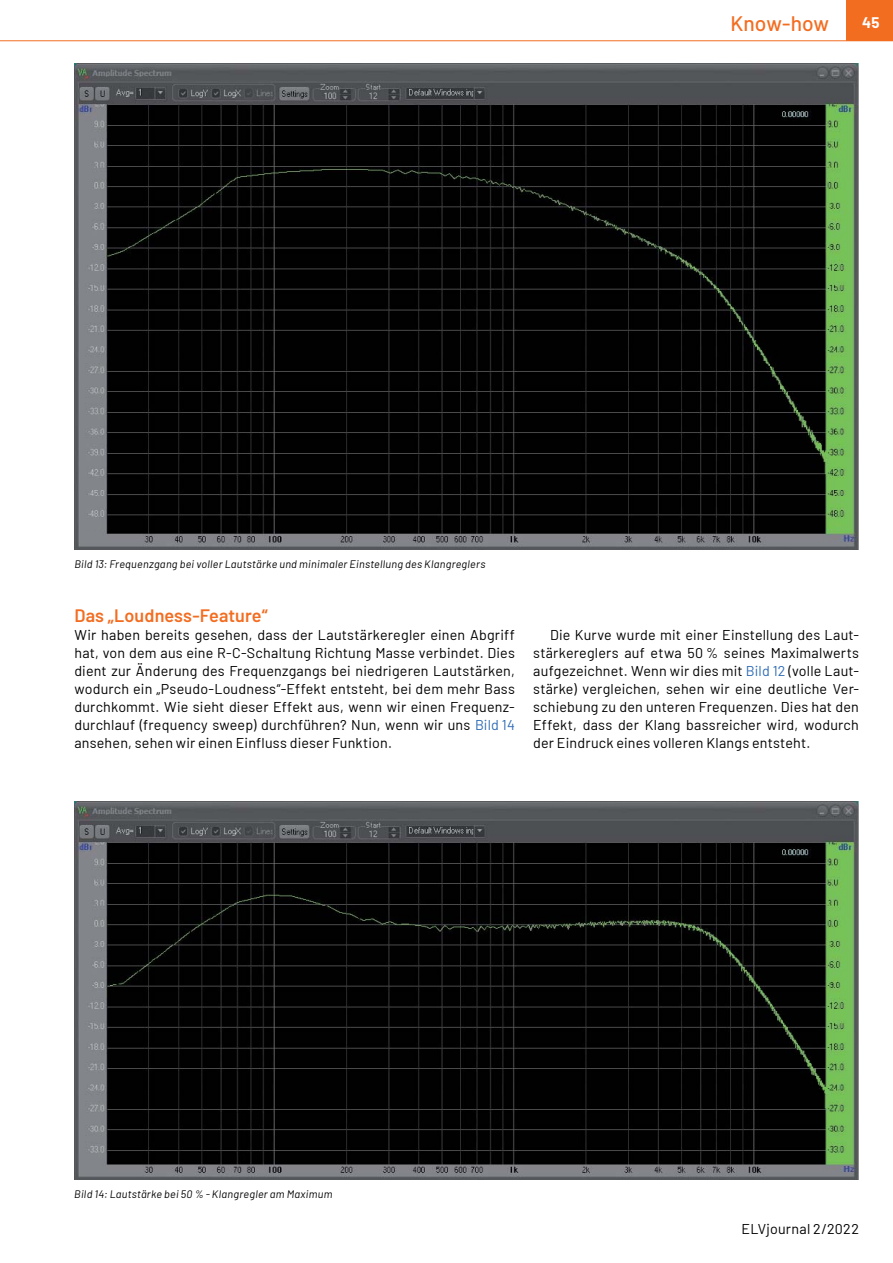
<style>
.page{position:relative;width:893px;height:1263px;background:#fff}
.page>*{position:absolute;margin:0;border:0;box-sizing:border-box;transform-origin:0 0}
.t1{font:500 21px "Barlow";color:#f36d21}
.t2{font:600 18px "Barlow";letter-spacing:.005em;color:#f36d21}
.t3{font:700 15px "Barlow";color:#fff}
.t4{font:14.25px/18px "Barlow";letter-spacing:.015em;color:#000;text-align:justify}
.t5{font:italic 10.8px "Barlow";letter-spacing:.025em;color:#000}
.s1{color:#306db6}
</style>
<div class="page">
<div style="left:846px;top:0;width:47px;height:40px;background:#f36d21"></div>
<hr style="left:0;top:40px;width:893px;height:1px;background:#f36d21">
<img style="left:74px;top:64px;width:785px;height:486px">
<img style="left:74px;top:802px;width:785px;height:378px">
<p class="t5" style="left:74px;top:557px;width:413px">Bild 13: Frequenzgang bei voller Lautstärke und minimaler Einstellung des Klangreglers</p>
<h1 class="t1" style="left:730px;top:10px;width:100px">Know-how</h1>
<p class="t3" style="left:862px;top:13px;width:19px">45</p>
<p class="t2" style="left:74px;top:604px;width:195px">Das „Loudness-Feature“</p>
<p class="t4" style="left:74px;top:625px;width:442px">Wir haben bereits gesehen, dass der Lautstärkeregler einen Abgriff hat, von dem aus eine R-C-Schaltung Richtung Masse verbindet. Dies dient zur Änderung des Frequenzgangs bei niedrigeren Lautstärken, wodurch ein „Pseudo-Loudness“-Effekt entsteht, bei dem mehr Bass durchkommt. Wie sieht dieser Effekt aus, wenn wir einen Frequenz&shy;durchlauf (frequency sweep) durchführen? Nun, wenn wir uns <span class="s1">Bild 14 </span>ansehen, sehen wir einen Einfluss dieser Funktion.</p>
<p class="t4" style="left:533px;top:625px;width:327px;text-indent:17px">Die Kurve wurde mit einer Einstellung des Laut&shy;stärkereglers auf etwa 50 % seines Maximalwerts aufgezeichnet. Wenn wir dies mit <span class="s1">Bild 12</span> (volle Laut&shy;stärke) vergleichen, sehen wir eine deutliche Ver&shy;schiebung zu den unteren Frequenzen. Dies hat den Effekt, dass der Klang bassreicher wird, wodurch der Eindruck eines volleren Klangs entsteht.</p>
<p class="t5" style="left:74px;top:1187px;width:260px">Bild 14: Lautstärke bei 50 % - Klangregler am Maximum</p>
<p class="t4" style="left:742px;top:1219px;width:119px">ELVjournal 2/2022</p>
</div>
